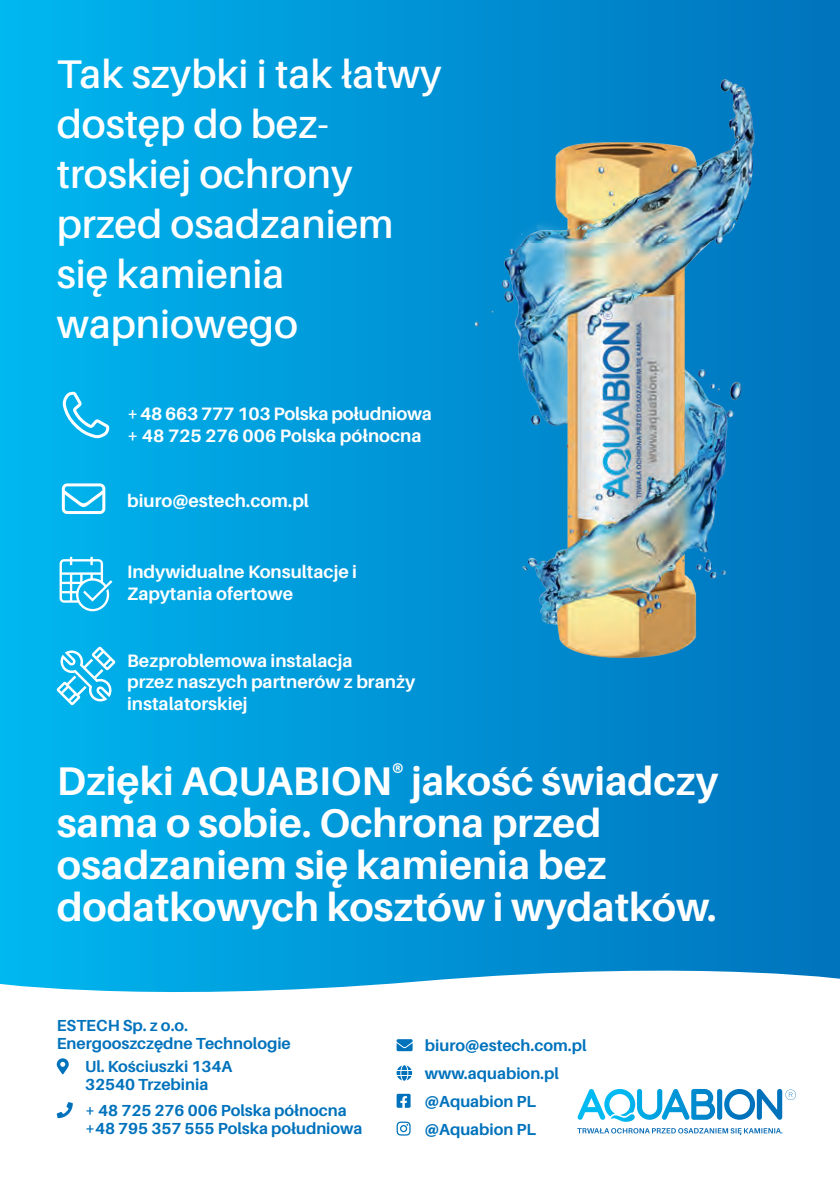
<style>
.page{position:relative;width:840px;height:1191px;background:#fff}
.page>*{position:absolute;margin:0;border:0;box-sizing:border-box;transform-origin:0 0}
.t1{font:700 40px/42px "Aileron";color:#fff}
.t2{font:600 40px/50px "Aileron";color:#fff}
.t3{font:700 18px/21.6px "Aileron";color:#fff}
.t4{font:700 16px/18px "Aileron";color:#0072bc}
</style>
<div class="page">
<div style="left:0;top:0;width:839px;height:1191px;background:linear-gradient(to right,#00b6ef,#0072bc)"></div>
<svg style="left:0;top:957px;width:839px;height:234px"></svg>
<svg style="left:60px;top:557px;width:52px;height:54px"></svg>
<svg style="left:57px;top:646px;width:58px;height:59px"></svg>
<svg style="left:396px;top:1121px;width:14px;height:14px"></svg>
<svg style="left:396px;top:1039px;width:16px;height:12px"></svg>
<svg style="left:396px;top:1093px;width:14px;height:14px"></svg>
<svg style="left:57px;top:1058px;width:12px;height:16px"></svg>
<svg style="left:57px;top:1102px;width:16px;height:16px"></svg>
<svg style="left:396px;top:1065px;width:16px;height:15px"></svg>
<img style="left:318px;top:0;width:521px;height:790px">
<svg style="left:62px;top:392px;width:47px;height:46px;background:#34c0ee"></svg>
<svg style="left:62px;top:483px;width:43px;height:31px"></svg>
<svg style="left:577px;top:1088px;width:218px;height:32px"></svg>
<svg style="left:577px;top:1128px;width:205px;height:7px"></svg>
<h1 class="t2" style="left:57px;top:49px;width:386px">Tak szybki i tak łatwy dostęp do bez&shy;troskiej ochrony przed osadzaniem się kamienia wapniowego</h1>
<p class="t3" style="left:127px;top:403px;width:306px">+48 663 777 103 Polska południowa + 48 725 276 006 Polska północna</p>
<p class="t3" style="left:127px;top:489px;width:183px">biuro@estech.com.pl</p>
<p class="t3" style="left:127px;top:561px;width:231px">Indywidualne Konsultacje i<br>Zapytania ofertowe</p>
<p class="t3" style="left:127px;top:649px;width:289px">Bezproblemowa instalacja<br>przez naszych partnerów z branży instalatorskiej</p>
<h1 class="t1" style="left:57px;top:760px;width:663px">Dzięki AQUABION<sup>®</sup> jakość świadczy sama o sobie. Ochrona przed osadzaniem się kamienia bez dodatkowych kosztów i wydatków.</h1>
<p class="t4" style="left:57px;top:1017px;width:235px">ESTECH Sp. z o.o.<br>Energooszczędne Technologie</p>
<p class="t4" style="left:85px;top:1057px;width:149px">Ul. Kościuszki 134A<br>32540 Trzebinia</p>
<p class="t4" style="left:85px;top:1101px;width:279px">+ 48 725 276 006 Polska północna +48 795 357 555 Polska południowa</p>
<p class="t4" style="left:424px;top:1036px;width:163px">biuro@estech.com.pl</p>
<p class="t4" style="left:424px;top:1064px;width:135px">www.aquabion.pl</p>
<p class="t4" style="left:424px;top:1092px;width:113px">@Aquabion PL</p>
<p class="t4" style="left:424px;top:1120px;width:113px">@Aquabion PL</p>
</div>
